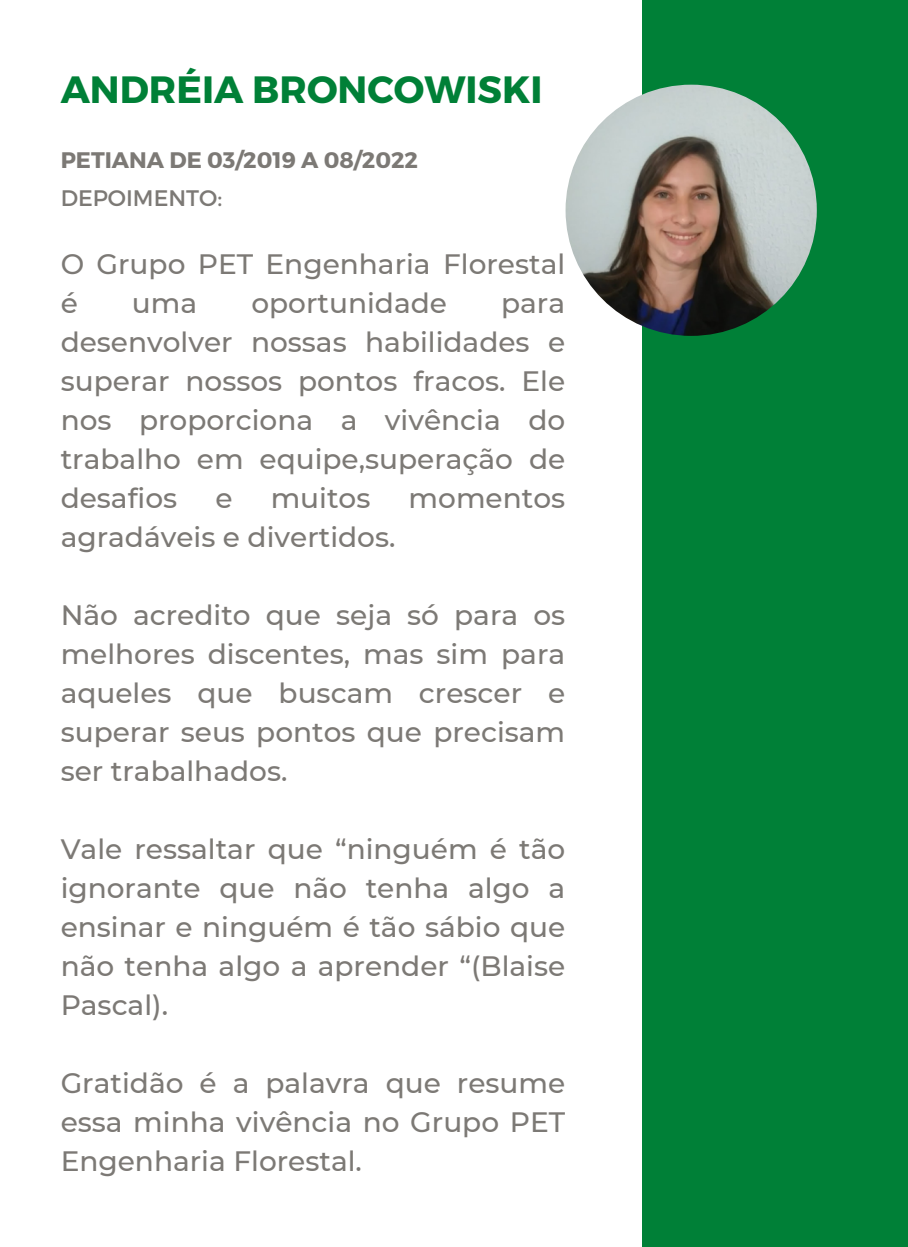
<style>
.page{position:relative;width:908px;height:1247px;background:#fff}
.page>*{position:absolute;margin:0;border:0;box-sizing:border-box;transform-origin:0 0}
.t1{font:700 38px "Montserrat";color:#008037}
.t2{font:500 28px/39px "Montserrat";color:#7c7975;text-align:justify}
.t3{font:700 22.4px "Montserrat";color:#7c7975}
.t4{font:22.4px "Montserrat";color:#7c7975}
</style>
<div class="page">
<div style="left:642px;top:0;width:266px;height:1246px;background:#008037"></div>
<img style="left:565px;top:85px;width:251px;height:251px;border-radius:50%">
<h3 class="t1" style="left:61px;top:64px;width:483px">ANDRÉIA BRONCOWISKI</h3>
<p class="t3" style="left:61px;top:145px;width:359px">PETIANA DE 03/2019 A 08/2022</p>
<h2 class="t4" style="left:61px;top:183px;width:163px">DEPOIMENTO:</h2>
<h2 class="t2" style="left:61px;top:244px;width:506px">O Grupo PET Engenharia Florestal é</h2>
<h2 class="t2" style="left:132px;top:283px;width:67px">uma</h2>
<h2 class="t2" style="left:251px;top:283px;width:197px">oportunidade</h2>
<h2 class="t2" style="left:61px;top:283px;width:506px;text-indent:440px">para desenvolver nossas habilidades e superar nossos pontos fracos. Ele nos proporciona a vivência do trabalho em equipe,superação de desafios</h2>
<h2 class="t2" style="left:215px;top:478px;width:19px">e</h2>
<h2 class="t2" style="left:271px;top:478px;width:101px">muitos</h2>
<h2 class="t2" style="left:408px;top:478px;width:158px">momentos</h2>
<h2 class="t2" style="left:61px;top:517px;width:336px">agradáveis e divertidos.</h2>
<h2 class="t2" style="left:61px;top:595px;width:506px">Não acredito que seja só para os melhores discentes, mas sim para aqueles que buscam crescer e superar seus pontos que precisam ser trabalhados.</h2>
<h2 class="t2" style="left:61px;top:829px;width:506px">Vale ressaltar que “ninguém é tão ignorante que não tenha algo a ensinar e ninguém é tão sábio que não tenha algo a aprender “(Blaise Pascal).</h2>
<p class="t2" style="left:61px;top:1063px;width:506px">Gratidão é a palavra que resume essa minha vivência no Grupo PET Engenharia Florestal.</p>
</div>
